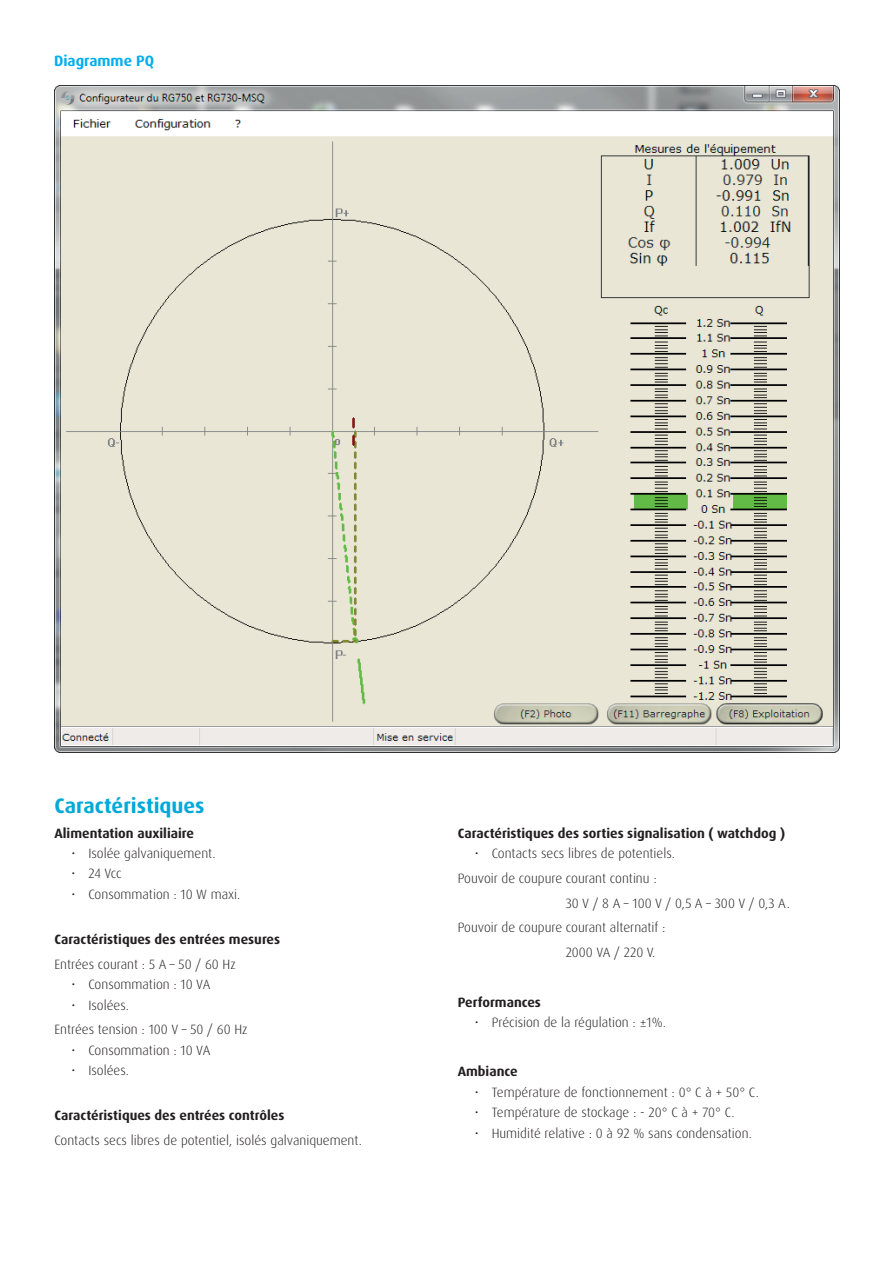
<style>
.page{position:relative;width:893px;height:1263px;background:#fff}
.page>*{position:absolute;margin:0;border:0;box-sizing:border-box;transform-origin:0 0}
.t1{font:700 21px "Dax OT";color:#00a9d8}
.t2{font:700 15px "Dax OT";color:#00aeef}
.t3{font:300 13.5px/24.8px "Dax OT";color:#231f20}
.t4{font:700 13.5px "Dax OT";color:#231f20}
</style>
<div class="page">
<img style="left:54px;top:85px;width:785px;height:668px">
<p class="t2" style="left:54px;top:51px;width:102px">Diagramme PQ</p>
<h1 class="t1" style="left:54px;top:792px;width:152px">Caractéristiques</h1>
<p class="t4" style="left:54px;top:824px;width:141px">Alimentation auxiliaire</p>
<p class="t3" style="left:71px;top:841px;width:146px">• Isolée galvaniquement.</p>
<p class="t3" style="left:71px;top:861px;width:52px">• 24 Vcc</p>
<p class="t3" style="left:71px;top:882px;width:170px">• Consommation : 10 W maxi.</p>
<p class="t4" style="left:54px;top:931px;width:227px">Caractéristiques des entrées mesures</p>
<p class="t3" style="left:54px;top:952px;width:183px">Entrées courant : 5 A – 50 / 60 Hz</p>
<p class="t3" style="left:71px;top:972px;width:141px">• Consommation : 10 VA</p>
<p class="t3" style="left:54px;top:993px;width:195px;text-indent:17px">• Isolées.<br>Entrées tension : 100 V – 50 / 60 Hz</p>
<p class="t3" style="left:71px;top:1038px;width:141px">• Consommation : 10 VA</p>
<p class="t3" style="left:71px;top:1058px;width:59px">• Isolées.</p>
<p class="t4" style="left:54px;top:1107px;width:232px">Caractéristiques des entrées contrôles</p>
<p class="t3" style="left:54px;top:1128px;width:309px">Contacts secs libres de potentiel, isolés galvaniquement.</p>
<p class="t4" style="left:458px;top:824px;width:329px">Caractéristiques des sorties signalisation ( watchdog )</p>
<p class="t3" style="left:475px;top:841px;width:202px">• Contacts secs libres de potentiels.</p>
<p class="t3" style="left:458px;top:866px;width:201px">Pouvoir de coupure courant continu :</p>
<p class="t3" style="left:566px;top:891px;width:226px">30 V / 8 A – 100 V / 0,5 A – 300 V / 0,3 A.</p>
<p class="t3" style="left:458px;top:915px;width:209px">Pouvoir de coupure courant alternatif :</p>
<p class="t3" style="left:566px;top:940px;width:91px">2000 VA / 220 V.</p>
<p class="t4" style="left:458px;top:993px;width:85px">Performances</p>
<p class="t3" style="left:475px;top:1010px;width:193px">• Précision de la régulation : ±1%.</p>
<p class="t4" style="left:458px;top:1063px;width:61px">Ambiance</p>
<p class="t3" style="left:475px;top:1080px;width:286px">• Température de fonctionnement : 0° C à + 50° C.</p>
<p class="t3" style="left:475px;top:1100px;width:262px">• Température de stockage : - 20° C à + 70° C.</p>
<p class="t3" style="left:475px;top:1121px;width:279px">• Humidité relative : 0 à 92 % sans condensation.</p>
</div>
